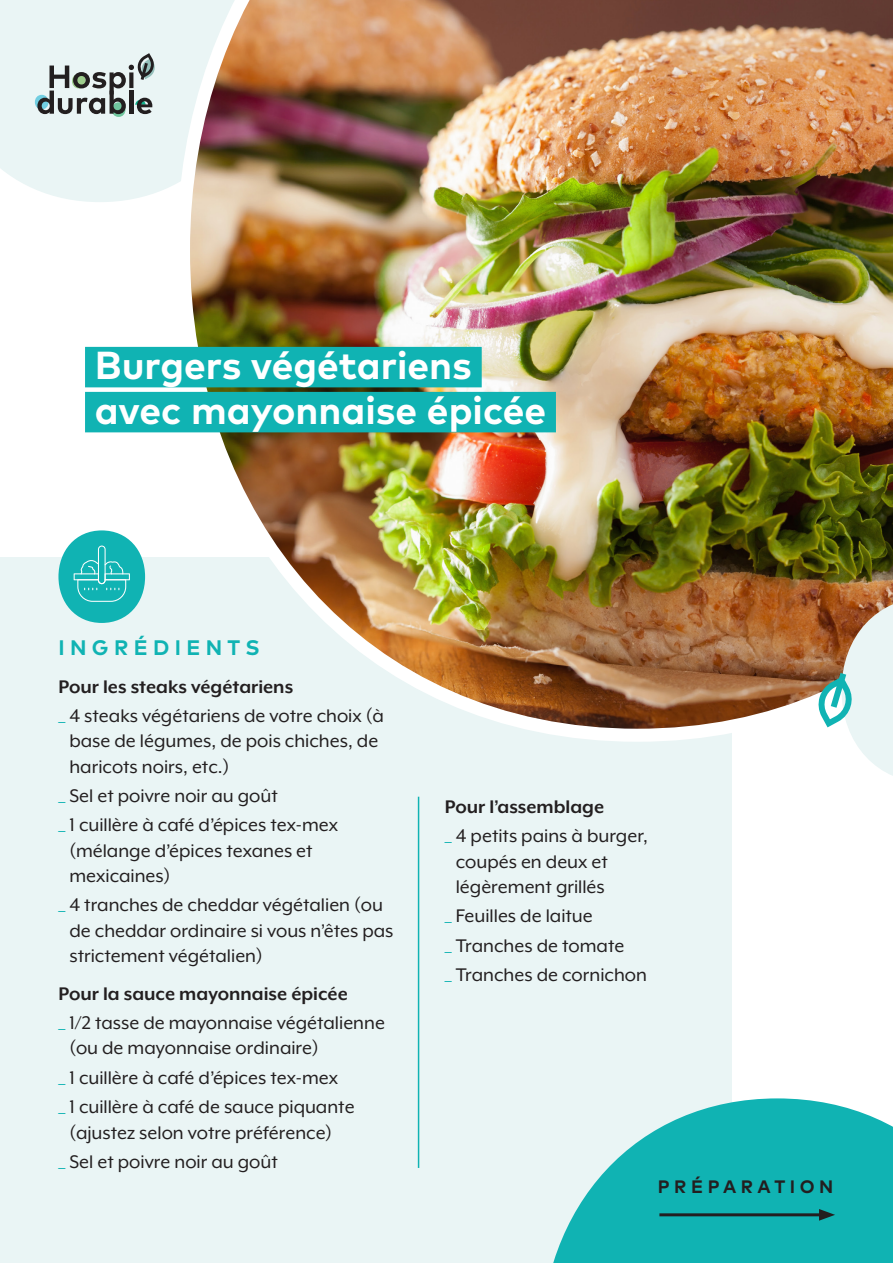
<style>
.page{position:relative;width:893px;height:1263px;background:#fff}
.page>*{position:absolute;margin:0;border:0;box-sizing:border-box;transform-origin:0 0}
.t1{font:700 39px/45px "Mark OT";color:#fff}
.t2{font:21px/25.2px "Mr Eaves XL Mod OT";color:#231f20}
.t3{font:700 21px "Mr Eaves XL Mod OT";color:#231f20}
.t4{font:700 21px "Mark OT";letter-spacing:.255em;color:#10b3b3}
.t5{font:700 18px "Mark OT";letter-spacing:.255em;color:#231f20}
.s1{color:#10b3b3}
</style>
<div class="page">
<div style="left:0;top:0;width:177px;height:202px;background:#eaf5f5"></div>
<div style="left:35px;top:95px;width:14px;height:14px;background:#71cee1;border-radius:50%"></div>
<div style="left:112px;top:102px;width:13px;height:15px;background:#71c69e;border-radius:50%"></div>
<svg style="left:37px;top:53px;width:119px;height:61px"></svg>
<div style="left:0;top:557px;width:731px;height:706px;background:#eaf5f5"></div>
<div style="left:58px;top:530px;width:87px;height:93px;background:#10b3b3;border-radius:50%"></div>
<svg style="left:74px;top:545px;width:56px;height:57px"></svg>
<svg style="left:553px;top:1098px;width:340px;height:165px;fill:#10b3b3"></svg>
<img style="left:177px;top:0;width:716px;height:742px">
<div style="left:85px;top:347px;width:397px;height:40px;background:#10b3b3"></div>
<div style="left:85px;top:392px;width:471px;height:40px;background:#10b3b3"></div>
<svg style="left:818px;top:597px;width:75px;height:179px"></svg>
<hr style="left:659px;top:1213px;width:166px;height:3px;background:#231f20">
<svg style="left:819px;top:1209px;width:16px;height:12px"></svg>
<hr style="left:418px;top:797px;width:1px;height:371px;background:#10b3b3">
<p class="t1" style="left:95px;top:342px;width:453px">Burgers végétariens avec mayonnaise épicée</p>
<p class="t4" style="left:59px;top:634px;width:203px">INGRÉDIENTS</p>
<p class="t3" style="left:58px;top:675px;width:236px">Pour les steaks végétariens</p>
<p class="t2" style="left:69px;top:703px;width:316px;text-indent:-11px"><span class="s1">_</span> 4 steaks végétariens de votre choix (à base de légumes, de pois chiches, de haricots noirs, etc.)</p>
<p class="t2" style="left:58px;top:783px;width:221px"><span class="s1">_</span> Sel et poivre noir au goût</p>
<p class="t2" style="left:69px;top:812px;width:270px;text-indent:-11px"><span class="s1">_</span> 1 cuillère à café d’épices tex-mex (mélange d’épices texanes et mexicaines)</p>
<p class="t2" style="left:69px;top:892px;width:325px;text-indent:-11px"><span class="s1">_</span> 4 tranches de cheddar végétalien (ou de cheddar ordinaire si vous n’êtes pas strictement végétalien)</p>
<p class="t3" style="left:58px;top:982px;width:291px">Pour la sauce mayonnaise épicée</p>
<p class="t2" style="left:69px;top:1010px;width:317px;text-indent:-11px"><span class="s1">_</span> 1/2 tasse de mayonnaise végétalienne (ou de mayonnaise ordinaire)</p>
<p class="t2" style="left:58px;top:1065px;width:281px"><span class="s1">_</span> 1 cuillère à café d’épices tex-mex</p>
<p class="t2" style="left:58px;top:1094px;width:298px;text-align:center"><span class="s1">_</span> 1 cuillère à café de sauce piquante (ajustez selon votre préférence)</p>
<p class="t2" style="left:58px;top:1149px;width:221px"><span class="s1">_</span> Sel et poivre noir au goût</p>
<p class="t3" style="left:445px;top:795px;width:161px">Pour l’assemblage</p>
<p class="t2" style="left:456px;top:823px;width:194px;text-indent:-11px"><span class="s1">_</span> 4 petits pains à burger, coupés en deux et légèrement grillés</p>
<p class="t2" style="left:445px;top:903px;width:149px"><span class="s1">_</span> Feuilles de laitue</p>
<p class="t2" style="left:445px;top:933px;width:181px"><span class="s1">_</span> Tranches de tomate</p>
<p class="t2" style="left:445px;top:962px;width:204px"><span class="s1">_</span> Tranches de cornichon</p>
<p class="t5" style="left:658px;top:1175px;width:177px">PRÉPARATION</p>
</div>
